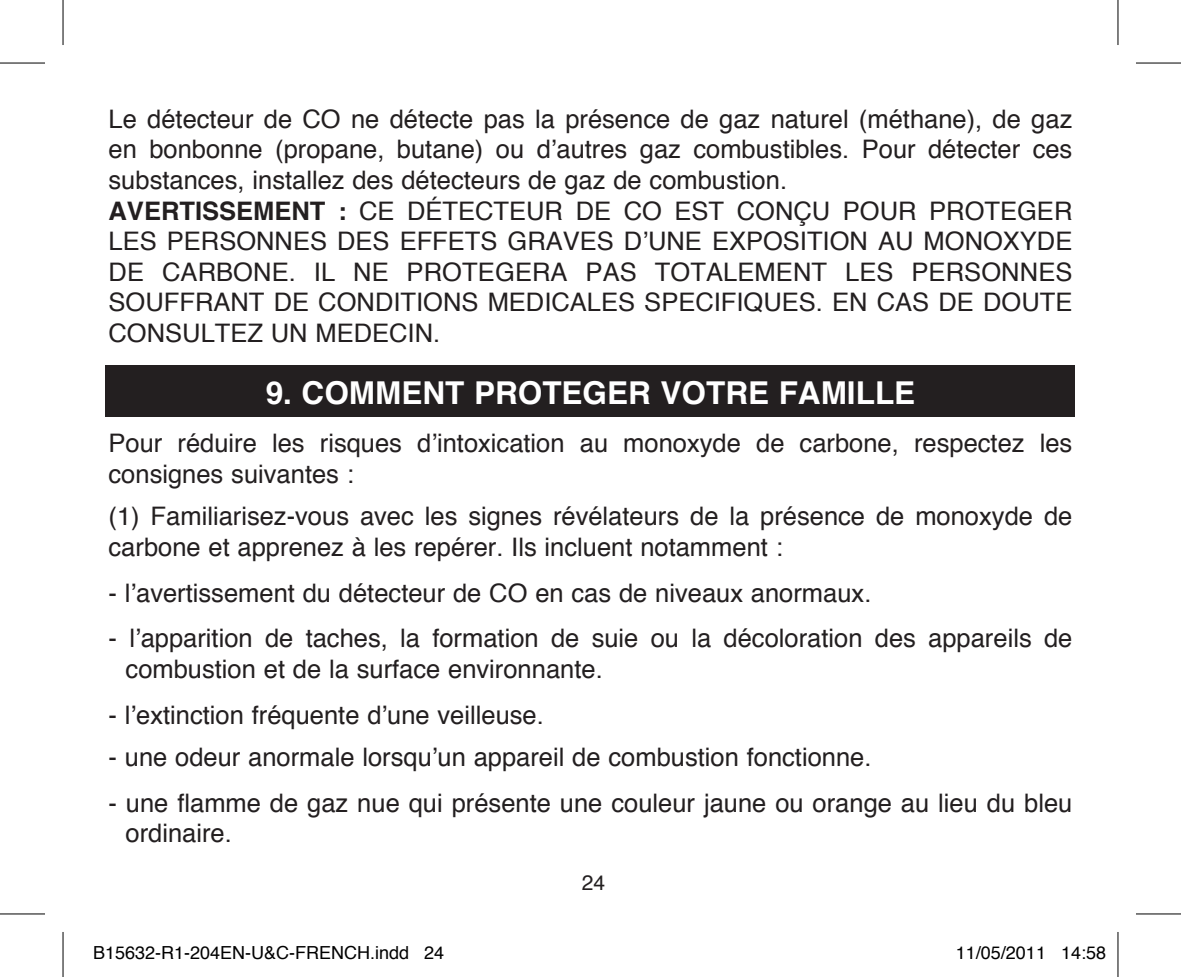
<style>
.page{position:relative;width:1181px;height:977px;background:#fff}
.page>*{position:absolute;margin:0;border:0;box-sizing:border-box;transform-origin:0 0}
.t1{font:700 31.5px "Helvetica";color:#fff}
.t2{font:25.5px/30.6px "Helvetica";color:#231f20}
.t3{font:21px "Helvetica";color:#231f20}
.t4{font:18px "Helvetica";color:#000}
.s1{font-weight:700}
</style>
<div class="page">
<div style="left:106px;top:366px;width:969px;height:51px;background:#231f20"></div>
<hr style="left:0;top:62px;width:45px;height:2px;background:#000">
<hr style="left:1135px;top:62px;width:45px;height:2px;background:#000">
<hr style="left:0;top:913px;width:45px;height:1px;background:#000">
<hr style="left:1135px;top:913px;width:45px;height:1px;background:#000">
<hr style="left:62px;top:0;width:2px;height:45px;background:#000">
<hr style="left:62px;top:931px;width:2px;height:45px;background:#000">
<hr style="left:1117px;top:0;width:1px;height:45px;background:#000">
<hr style="left:1117px;top:931px;width:1px;height:45px;background:#000">
<p class="t2" style="left:109px;top:104px;width:965px;text-align:justify">Le détecteur de CO ne détecte pas la présence de gaz naturel (méthane), de gaz en bonbonne (propane, butane) ou d’autres gaz combustibles. Pour détecter ces substances, installez des détecteurs de gaz de combustion.</p>
<p class="t2" style="left:109px;top:196px;width:965px;text-align:justify"><span class="s1">AVERTISSEMENT :</span> CE DÉTECTEUR DE CO EST CONÇU POUR PROTEGER LES PERSONNES DES EFFETS GRAVES D’UNE EXPOSITION AU MONOXYDE DE CARBONE. IL NE PROTEGERA PAS TOTALEMENT LES PERSONNES SOUFFRANT DE CONDITIONS MEDICALES SPECIFIQUES. EN CAS DE DOUTE CONSULTEZ UN MEDECIN.</p>
<p class="t1" style="left:266px;top:367px;width:651px">9. COMMENT PROTEGER VOTRE FAMILLE</p>
<p class="t2" style="left:109px;top:428px;width:965px">Pour réduire les risques d’intoxication au monoxyde de carbone, respectez les consignes suivantes :</p>
<p class="t2" style="left:109px;top:502px;width:965px">(1) Familiarisez-vous avec les signes révélateurs de la présence de monoxyde de carbone et apprenez à les repérer. Ils incluent notamment :</p>
<p class="t2" style="left:109px;top:578px;width:764px">- l’avertissement du détecteur de CO en cas de niveaux anormaux.</p>
<p class="t2" style="left:126px;top:623px;width:948px;text-indent:-17px">- l’apparition de taches, la formation de suie ou la décoloration des appareils de combustion et de la surface environnante.</p>
<p class="t2" style="left:109px;top:700px;width:437px">- l’extinction fréquente d’une veilleuse.</p>
<p class="t2" style="left:109px;top:742px;width:764px">- une odeur anormale lorsqu’un appareil de combustion fonctionne.</p>
<p class="t2" style="left:126px;top:788px;width:948px;text-indent:-17px">- une flamme de gaz nue qui présente une couleur jaune ou orange au lieu du bleu ordinaire.</p>
<p class="t3" style="left:582px;top:866px;width:25px">24</p>
<p class="t4" style="left:93px;top:938px;width:353px">B15632-R1-204EN-U&amp;C-FRENCH.indd 24</p>
<p class="t4" style="left:955px;top:938px;width:152px">11/05/2011 14:58</p>
</div>
